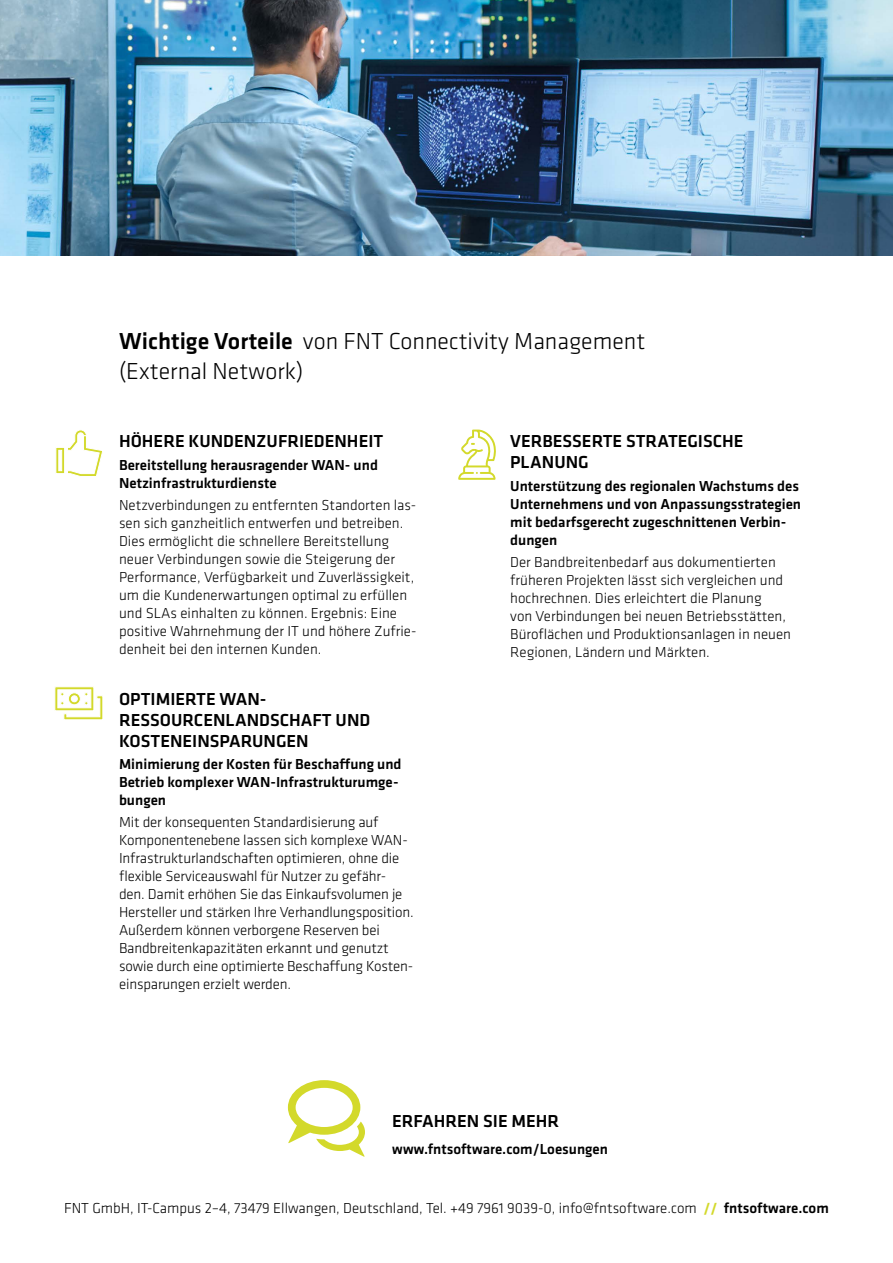
<style>
.page{position:relative;width:893px;height:1263px;background:#fff}
.page>*{position:absolute;margin:0;border:0;box-sizing:border-box;transform-origin:0 0}
.t1{font:300 24px/30px "Klavika";color:#000}
.t2{font:500 18px/21px "Klavika";color:#000}
.t3{font:300 15px/18px "Klavika";color:#000}
.t4{font:500 15px/18px "Klavika";color:#000}
.s1{font-weight:500}
.s2{font-weight:700;color:#d3d92b}
</style>
<div class="page">
<img style="left:0;top:0;width:893px;height:255px">
<svg style="left:54px;top:686px;width:49px;height:34px"></svg>
<svg style="left:458px;top:430px;width:38px;height:50px"></svg>
<svg style="left:288px;top:1080px;width:77px;height:77px"></svg>
<svg style="left:56px;top:430px;width:47px;height:47px"></svg>
<h1 class="t1" style="left:119px;top:325px;width:528px"><span class="s1">Wichtige Vorteile</span> von FNT Connectivity Management (External Network)</h1>
<p class="t2" style="left:119px;top:430px;width:266px">HÖHERE KUNDENZUFRIEDENHEIT</p>
<p class="t4" style="left:119px;top:455px;width:260px">Bereitstellung herausragender WAN- und<br>Netzinfrastrukturdienste</p>
<p class="t3" style="left:119px;top:496px;width:299px">Netzverbindungen zu entfernten Standorten las&shy;sen sich ganzheitlich entwerfen und betreiben.<br>Dies ermöglicht die schnellere Bereitstellung neuer Verbindungen sowie die Steigerung der Performance, Verfügbarkeit und Zuverlässigkeit, um die Kundenerwartungen optimal zu erfüllen und SLAs einhalten zu können. Ergebnis: Eine positive Wahrnehmung der IT und höhere Zufrie&shy;denheit bei den internen Kunden.</p>
<p class="t2" style="left:119px;top:688px;width:253px">OPTIMIERTE WAN-<br>RESSOURCENLANDSCHAFT UND<br>KOSTENEINSPARUNGEN</p>
<p class="t4" style="left:119px;top:755px;width:284px">Minimierung der Kosten für Beschaffung und<br>Betrieb komplexer WAN-Infrastrukturumge&shy;bungen</p>
<p class="t3" style="left:119px;top:813px;width:296px">Mit der konsequenten Standardisierung auf Komponentenebene lassen sich komplexe WAN-Infrastrukturlandschaften optimieren, ohne die flexible Serviceauswahl für Nutzer zu gefähr&shy;den. Damit erhöhen Sie das Einkaufsvolumen je Hersteller und stärken Ihre Verhandlungsposition.<br>Außerdem können verborgene Reserven bei Bandbreitenkapazitäten erkannt und genutzt sowie durch eine optimierte Beschaffung Kosten&shy;einsparungen erzielt werden.</p>
<p class="t2" style="left:510px;top:430px;width:235px">VERBESSERTE STRATEGISCHE<br>PLANUNG</p>
<p class="t4" style="left:510px;top:476px;width:292px">Unterstützung des regionalen Wachstums des Unternehmens und von Anpassungsstrategien mit bedarfsgerecht zugeschnittenen Verbin&shy;dungen</p>
<p class="t3" style="left:510px;top:553px;width:282px">Der Bandbreitenbedarf aus dokumentierten früheren Projekten lässt sich vergleichen und hochrechnen. Dies erleichtert die Planung<br>von Verbindungen bei neuen Betriebsstätten, Büroflächen und Produktionsanlagen in neuen Regionen, Ländern und Märkten.</p>
<p class="t2" style="left:392px;top:1110px;width:169px">ERFAHREN SIE MEHR</p>
<p class="t4" style="left:392px;top:1139px;width:217px">www.fntsoftware.com/Loesungen</p>
<p class="t3" style="left:64px;top:1198px;width:766px">FNT GmbH, IT-Campus 2–4, 73479 Ellwangen, Deutschland, Tel. +49 7961 9039-0, info@fntsoftware.com <span class="s2">//</span> <span class="s1">fntsoftware.com</span></p>
</div>
